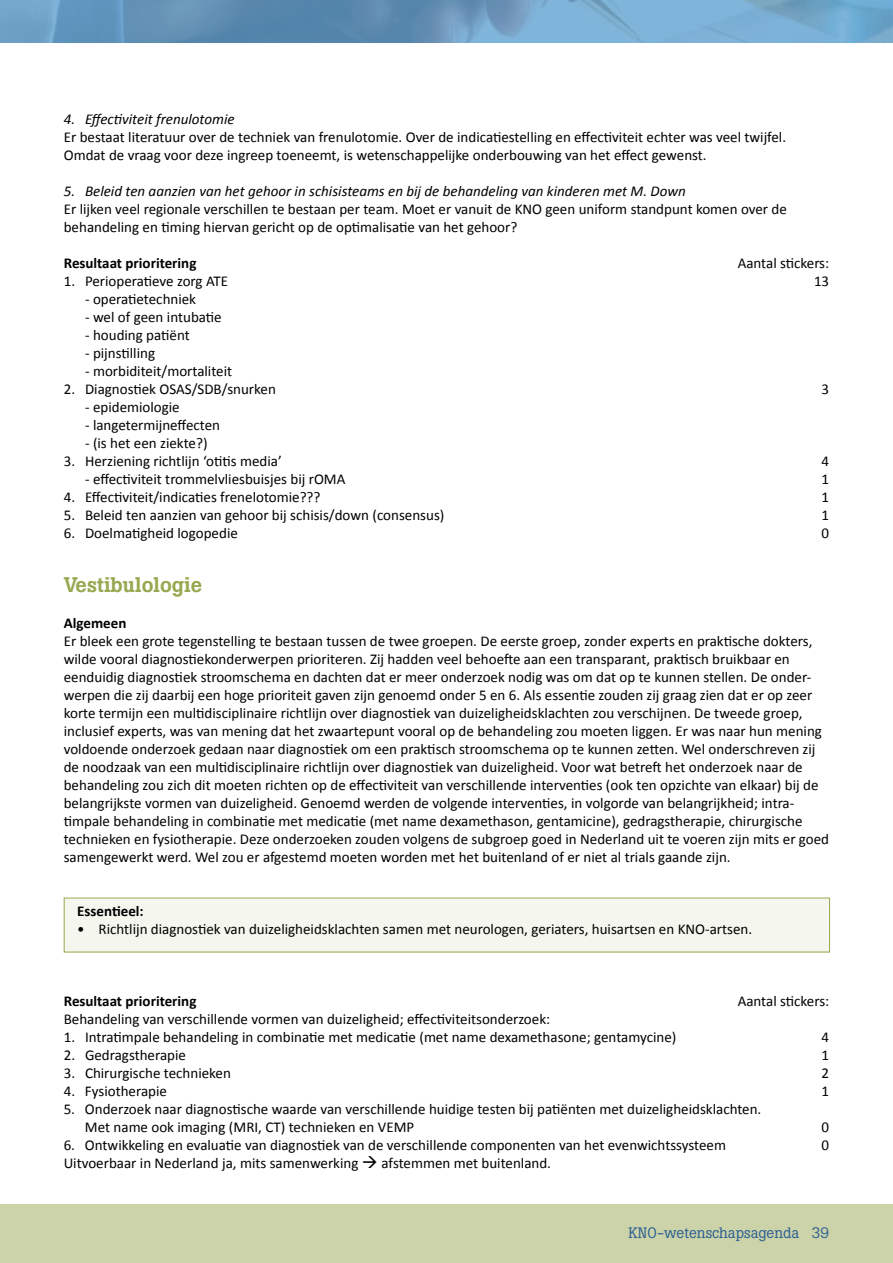
<style>
.page{position:relative;width:893px;height:1263px;background:#fff}
.page>*{position:absolute;margin:0;border:0;box-sizing:border-box;transform-origin:0 0}
.t1{font:500 21px "Boton";color:#96a950}
.t2{font:15px/18px "Calibri";color:#000}
.t3{font:italic 15px "Calibri";color:#000}
.t4{font:700 15px "Calibri";color:#000}
.t5{font:15px "Boton";color:#2d6193}
</style>
<div class="page">
<div style="left:0;top:1204px;width:893px;height:59px;background:#cdd3a8"></div>
<img style="left:0;top:0;width:893px;height:43px">
<div style="left:64px;top:898px;width:766px;height:54px;background:#f5f6ee"></div>
<p class="t3" style="left:64px;top:110px;width:172px">4. Effectiviteit frenulotomie</p>
<p class="t2" style="left:64px;top:128px;width:724px">Er bestaat literatuur over de techniek van frenulotomie. Over de indicatiestelling en effectiviteit echter was veel twijfel.<br>Omdat de vraag voor deze ingreep toeneemt, is wetenschappelijke onderbouwing van het effect gewenst.</p>
<p class="t3" style="left:64px;top:182px;width:624px">5. Beleid ten aanzien van het gehoor in schisisteams en bij de behandeling van kinderen met M. Down</p>
<p class="t2" style="left:64px;top:200px;width:725px">Er lijken veel regionale verschillen te bestaan per team. Moet er vanuit de KNO geen uniform standpunt komen over de behandeling en timing hiervan gericht op de optimalisatie van het gehoor?</p>
<p class="t4" style="left:64px;top:254px;width:134px">Resultaat prioritering</p>
<p class="t2" style="left:738px;top:254px;width:93px">Aantal stickers:</p>
<p class="t2" style="left:64px;top:272px;width:166px">1. Perioperatieve zorg ATE</p>
<p class="t2" style="left:814px;top:272px;width:17px">13</p>
<p class="t2" style="left:85px;top:290px;width:113px">- operatietechniek</p>
<p class="t2" style="left:85px;top:308px;width:138px">- wel of geen intubatie</p>
<p class="t2" style="left:85px;top:326px;width:106px">- houding patiënt</p>
<p class="t2" style="left:85px;top:344px;width:72px">- pijnstilling</p>
<p class="t2" style="left:85px;top:362px;width:149px">- morbiditeit/mortaliteit</p>
<p class="t2" style="left:64px;top:380px;width:214px">2. Diagnostiek OSAS/SDB/snurken</p>
<p class="t2" style="left:822px;top:380px;width:9px">3</p>
<p class="t2" style="left:85px;top:398px;width:96px">- epidemiologie</p>
<p class="t2" style="left:85px;top:416px;width:136px">- langetermijneffecten</p>
<p class="t2" style="left:85px;top:434px;width:124px">- (is het een ziekte?)</p>
<p class="t2" style="left:64px;top:452px;width:220px">3. Herziening richtlijn ‘otitis media’</p>
<p class="t2" style="left:822px;top:452px;width:9px">4</p>
<p class="t2" style="left:85px;top:470px;width:262px">- effectiviteit trommelvliesbuisjes bij rOMA</p>
<p class="t2" style="left:822px;top:470px;width:9px">1</p>
<p class="t2" style="left:64px;top:488px;width:258px">4. Effectiviteit/indicaties frenelotomie???</p>
<p class="t2" style="left:822px;top:488px;width:9px">1</p>
<p class="t2" style="left:64px;top:506px;width:382px">5. Beleid ten aanzien van gehoor bij schisis/down (consensus)</p>
<p class="t2" style="left:821px;top:506px;width:9px">1</p>
<p class="t2" style="left:64px;top:524px;width:176px">6. Doelmatigheid logopedie</p>
<p class="t2" style="left:821px;top:524px;width:9px">0</p>
<h1 class="t1" style="left:64px;top:573px;width:140px">Vestibulologie</h1>
<p class="t4" style="left:64px;top:614px;width:64px">Algemeen</p>
<p class="t2" style="left:64px;top:632px;width:767px">Er bleek een grote tegenstelling te bestaan tussen de twee groepen. De eerste groep, zonder experts en praktische dokters, wilde vooral diagnostiekonderwerpen prioriteren. Zij hadden veel behoefte aan een transparant, praktisch bruikbaar en eenduidig diagnostiek stroomschema en dachten dat er meer onderzoek nodig was om dat op te kunnen stellen. De onder&shy;werpen die zij daarbij een hoge prioriteit gaven zijn genoemd onder 5 en 6. Als essentie zouden zij graag zien dat er op zeer korte termijn een multidisciplinaire richtlijn over diagnostiek van duizeligheidsklachten zou verschijnen. De tweede groep, inclusief experts, was van mening dat het zwaartepunt vooral op de behandeling zou moeten liggen. Er was naar hun mening voldoende onderzoek gedaan naar diagnostiek om een praktisch stroomschema op te kunnen zetten. Wel onderschreven zij de noodzaak van een multidisciplinaire richtlijn over diagnostiek van duizeligheid. Voor wat betreft het onderzoek naar de behandeling zou zich dit moeten richten op de effectiviteit van verschillende interventies (ook ten opzichte van elkaar) bij de belangrijkste vormen van duizeligheid. Genoemd werden de volgende interventies, in volgorde van belangrijkheid; intra&shy;timpale behandeling in combinatie met medicatie (met name dexamethason, gentamicine), gedragstherapie, chirurgische technieken en fysiotherapie. Deze onderzoeken zouden volgens de subgroep goed in Nederland uit te voeren zijn mits er goed samengewerkt werd. Wel zou er afgestemd moeten worden met het buitenland of er niet al trials gaande zijn.</p>
<p class="t4" style="left:77px;top:902px;width:68px">Essentieel:</p>
<p class="t2" style="left:77px;top:920px;width:676px">• Richtlijn diagnostiek van duizeligheidsklachten samen met neurologen, geriaters, huisartsen en KNO-artsen.</p>
<p class="t4" style="left:64px;top:992px;width:134px">Resultaat prioritering</p>
<p class="t2" style="left:738px;top:992px;width:93px">Aantal stickers:</p>
<p class="t2" style="left:64px;top:1010px;width:488px">Behandeling van verschillende vormen van duizeligheid; effectiviteitsonderzoek:</p>
<p class="t2" style="left:64px;top:1028px;width:614px">1. Intratimpale behandeling in combinatie met medicatie (met name dexamethasone; gentamycine)</p>
<p class="t2" style="left:822px;top:1028px;width:9px">4</p>
<p class="t2" style="left:64px;top:1046px;width:124px">2. Gedragstherapie</p>
<p class="t2" style="left:822px;top:1046px;width:9px">1</p>
<p class="t2" style="left:64px;top:1064px;width:169px">3. Chirurgische technieken</p>
<p class="t2" style="left:821px;top:1064px;width:9px">2</p>
<p class="t2" style="left:64px;top:1082px;width:105px">4. Fysiotherapie</p>
<p class="t2" style="left:821px;top:1082px;width:9px">1</p>
<p class="t2" style="left:85px;top:1100px;width:678px;text-indent:-21px">5. Onderzoek naar diagnostische waarde van verschillende huidige testen bij patiënten met duizeligheidsklachten.<br>Met name ook imaging (MRI, CT) technieken en VEMP</p>
<p class="t2" style="left:821px;top:1118px;width:9px">0</p>
<p class="t2" style="left:64px;top:1136px;width:664px">6. Ontwikkeling en evaluatie van diagnostiek van de verschillende componenten van het evenwichtssysteem</p>
<p class="t2" style="left:821px;top:1136px;width:9px">0</p>
<p class="t2" style="left:64px;top:1154px;width:489px">Uitvoerbaar in Nederland ja, mits samenwerking → afstemmen met buitenland.</p>
<p class="t5" style="left:628px;top:1224px;width:202px">KNO-wetenschapsagenda 39</p>
</div>
